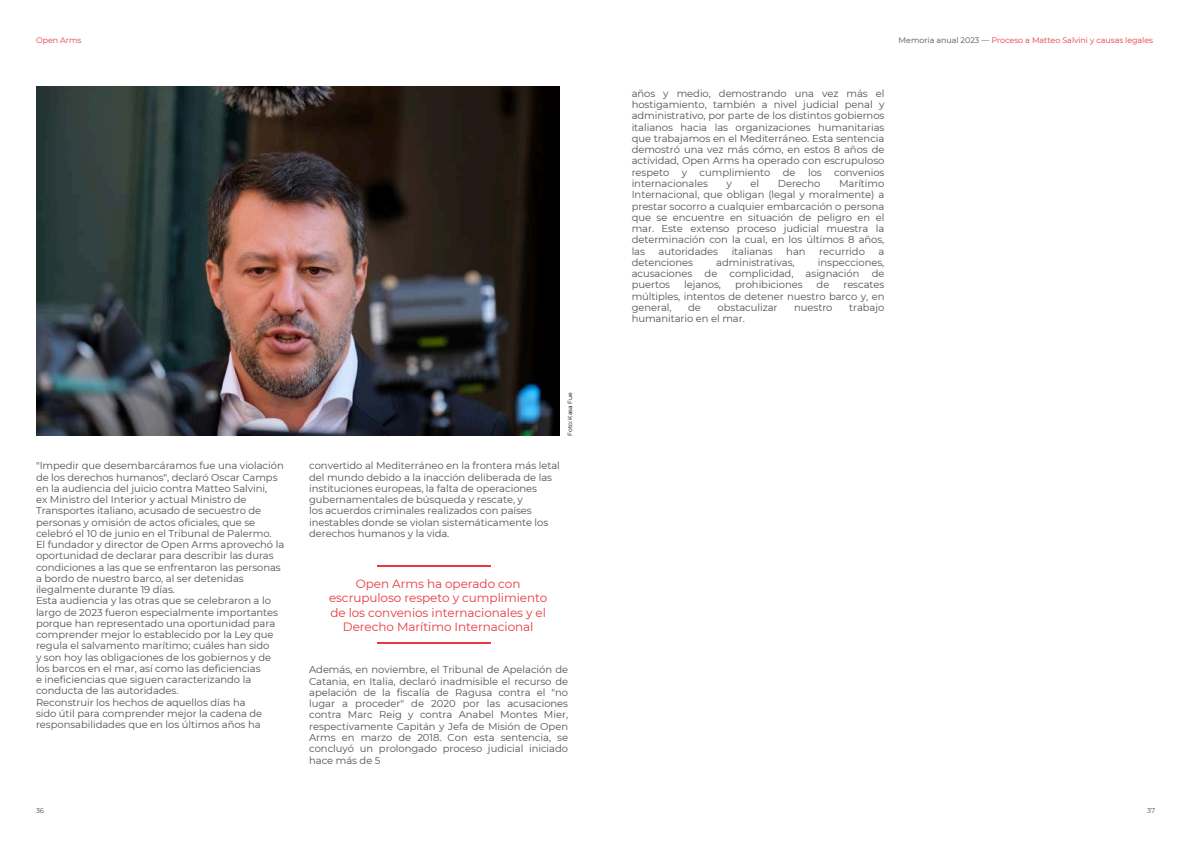
<style>
.page{position:relative;width:1191px;height:843px;background:#fff}
.page>*{position:absolute;margin:0;border:0;box-sizing:border-box;transform-origin:0 0}
.t1{font:12px/14.2px "Montserrat";letter-spacing:-.005em;color:#e8393f;text-align:center}
.t2{font:10px/11.2px "Montserrat";letter-spacing:-.005em;color:#525252;text-align:justify}
.t3{font:8px "Montserrat";letter-spacing:-.005em;color:#e8393f}
.t4{font:7px "Montserrat";color:#525252}
.t5{font:6px "Montserrat";letter-spacing:-.005em;color:#000}
.s1{color:#525252}
</style>
<div class="page">
<hr style="left:377px;top:565px;width:114px;height:1px;background:#e8393f">
<hr style="left:377px;top:642px;width:114px;height:1px;background:#e8393f">
<img style="left:36px;top:87px;width:524px;height:348px">
<p class="t3" style="left:36px;top:35px;width:47px">Open Arms</p>
<h2 class="t3" style="left:898px;top:35px;width:256px"><span class="s1">Memoria anual 2023 —</span> Proceso a Matteo Salvini y causas legales</h2>
<h2 class="t5" style="left:566px;top:436px;width:45px;rotate:-90deg">Foto: Kasa Fue</h2>
<h2 class="t2" style="left:36px;top:460px;width:250px;text-align:left">"Impedir que desembarcáramos fue una violación de los derechos humanos", declaró Oscar Camps en la audiencia del juicio contra Matteo Salvini,<br>ex Ministro del Interior y actual Ministro de Transportes italiano, acusado de secuestro de personas y omisión de actos oficiales, que se celebró el 10 de junio en el Tribunal de Palermo.<br>El fundador y director de Open Arms aprovechó la oportunidad de declarar para describir las duras condiciones a las que se enfrentaron las personas a bordo de nuestro barco, al ser detenidas ilegalmente durante 19 días.<br>Esta audiencia y las otras que se celebraron a lo largo de 2023 fueron especialmente importantes porque han representado una oportunidad para comprender mejor lo establecido por la Ley que regula el salvamento marítimo; cuáles han sido<br>y son hoy las obligaciones de los gobiernos y de los barcos en el mar, así como las deficiencias<br>e ineficiencias que siguen caracterizando la conducta de las autoridades.<br>Reconstruir los hechos de aquellos días ha<br>sido útil para comprender mejor la cadena de responsabilidades que en los últimos años ha</h2>
<h1 class="t2" style="left:309px;top:460px;width:252px;text-align:left">convertido al Mediterráneo en la frontera más letal del mundo debido a la inacción deliberada de las instituciones europeas, la falta de operaciones gubernamentales de búsqueda y rescate, y<br>los acuerdos criminales realizados con países inestables donde se violan sistemáticamente los derechos humanos y la vida.</h1>
<p class="t1" style="left:329px;top:576px;width:220px">Open Arms ha operado con escrupuloso respeto y cumplimiento de los convenios internacionales y el<br>Derecho Marítimo Internacional</p>
<h2 class="t2" style="left:309px;top:664px;width:260px">Además, en noviembre, el Tribunal de Apelación de Catania, en Italia, declaró inadmisible el recurso de apelación de la fiscalía de Ragusa contra el "no lugar a proceder" de 2020 por las acusaciones contra Marc Reig y contra Anabel Montes Mier, respectivamente Capitán y Jefa de Misión de Open Arms en marzo de 2018. Con esta sentencia, se concluyó un prolongado proceso judicial iniciado hace más de 5</h2>
<p class="t2" style="left:631px;top:88px;width:254px">años y medio, demostrando una vez más el hostigamiento, también a nivel judicial penal y administrativo, por parte de los distintos gobiernos italianos hacia las organizaciones humanitarias que trabajamos en el Mediterráneo. Esta sentencia demostró una vez más cómo, en estos 8 años de actividad, Open Arms ha operado con escrupuloso respeto y cumplimiento de los convenios internacionales</p>
<p class="t2" style="left:631px;top:178px;width:254px;text-indent:207px">Marítimo Internacional, que obligan (legal y moralmente) a prestar socorro a cualquier embarcación o persona que se encuentre en situación de peligro en el mar. Este extenso proceso judicial muestra la determinación con la cual, en los últimos 8 años, las</p>
<p class="t2" style="left:726px;top:178px;width:7px">y</p>
<p class="t2" style="left:750px;top:178px;width:10px">el</p>
<p class="t2" style="left:777px;top:178px;width:44px">Derecho</p>
<p class="t2" style="left:658px;top:245px;width:61px">autoridades</p>
<p class="t2" style="left:731px;top:245px;width:42px">italianas</p>
<p class="t2" style="left:786px;top:245px;width:21px">han</p>
<p class="t2" style="left:819px;top:245px;width:47px">recurrido</p>
<p class="t2" style="left:878px;top:245px;width:7px">a</p>
<p class="t2" style="left:631px;top:256px;width:63px">detenciones</p>
<p class="t2" style="left:716px;top:256px;width:80px">administrativas,</p>
<p class="t2" style="left:631px;top:256px;width:254px;text-indent:186px">inspecciones, acusaciones de complicidad, asignación de puertos</p>
<p class="t2" style="left:684px;top:279px;width:38px">lejanos,</p>
<p class="t2" style="left:735px;top:279px;width:69px">prohibiciones</p>
<p class="t2" style="left:816px;top:279px;width:14px">de</p>
<p class="t2" style="left:631px;top:279px;width:254px;text-indent:212px">rescates múltiples, intentos de detener nuestro barco y, en general,</p>
<p class="t2" style="left:688px;top:301px;width:14px">de</p>
<p class="t2" style="left:717px;top:301px;width:61px">obstaculizar</p>
<p class="t2" style="left:794px;top:301px;width:40px">nuestro</p>
<p class="t2" style="left:849px;top:301px;width:37px">trabajo</p>
<p class="t2" style="left:631px;top:313px;width:115px">humanitario en el mar.</p>
<h3 class="t4" style="left:36px;top:806px;width:10px">36</h3>
<p class="t4" style="left:1147px;top:806px;width:10px">37</p>
</div>
